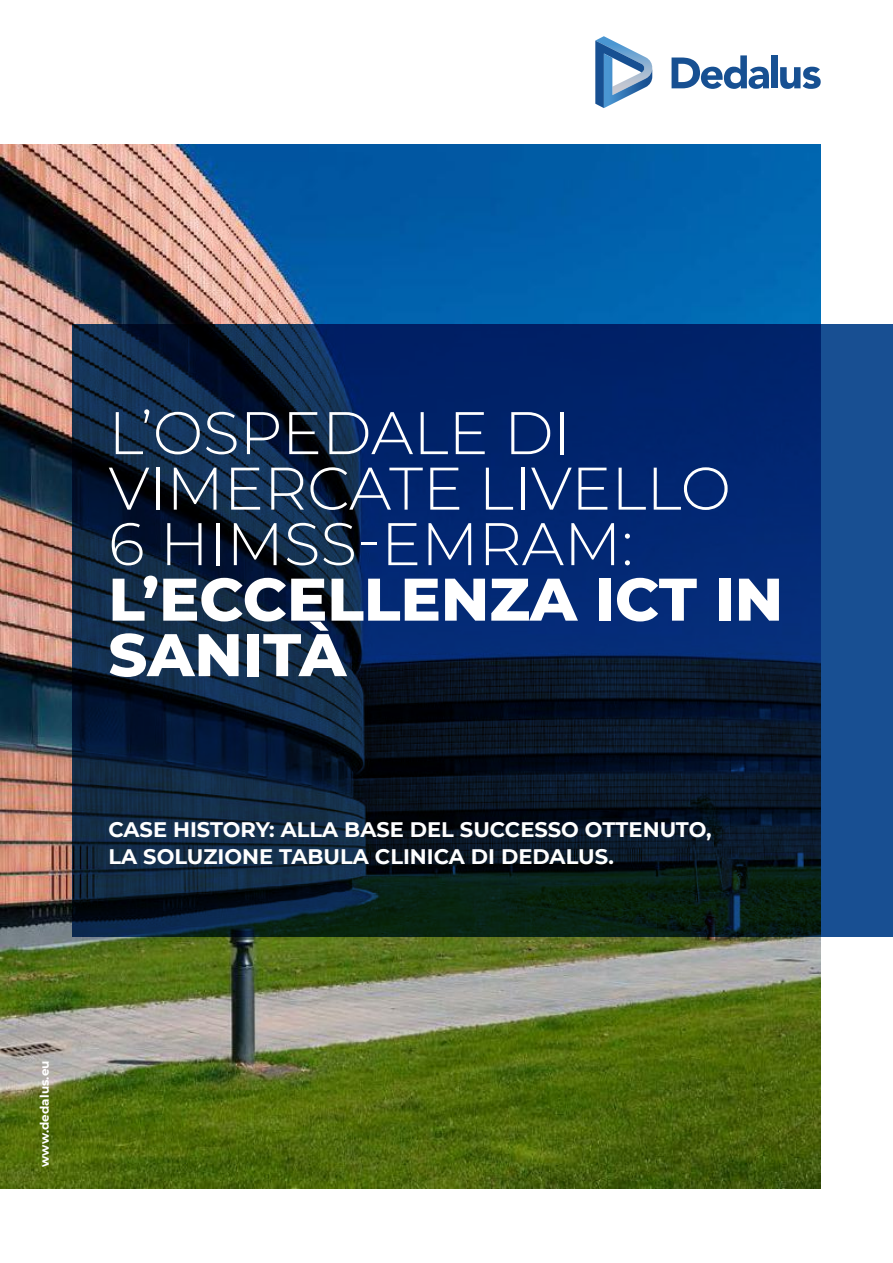
<style>
.page{position:relative;width:893px;height:1263px;background:#fff}
.page>*{position:absolute;margin:0;border:0;box-sizing:border-box;transform-origin:0 0}
.t1{font:300 60px/55.5px "Montserrat";color:#fff}
.t2{font:800 60px/55.5px "Montserrat";color:#fff}
.t3{font:700 21px/27px "Montserrat";color:#fff}
.t4{font:700 12px "Montserrat";letter-spacing:.01em;color:#fff}
</style>
<div class="page">
<img style="left:0;top:144px;width:821px;height:1044px">
<svg style="left:72px;top:324px;width:821px;height:612px;background:#09244c"></svg>
<svg style="left:595px;top:36px;width:58px;height:72px"></svg>
<svg style="left:672px;top:55px;width:97px;height:34px"></svg>
<div style="left:771px;top:55px;width:7px;height:33px;background:#175092"></div>
<svg style="left:780px;top:67px;width:41px;height:22px"></svg>
<h1 class="t1" style="left:108px;top:403px;width:624px">L’OSPEDALE DI<br>VIMERCATE LIVELLO<br>6 HIMSS-EMRAM:</h1>
<h1 class="t2" style="left:108px;top:568px;width:676px">L’ECCELLENZA ICT IN<br>SANITÀ</h1>
<p class="t3" style="left:108px;top:815px;width:605px">CASE HISTORY: ALLA BASE DEL SUCCESSO OTTENUTO,<br>LA SOLUZIONE TABULA CLINICA DI DEDALUS.</p>
<p class="t4" style="left:36px;top:1167px;width:108px;rotate:-90deg">www.dedalus.eu</p>
</div>
